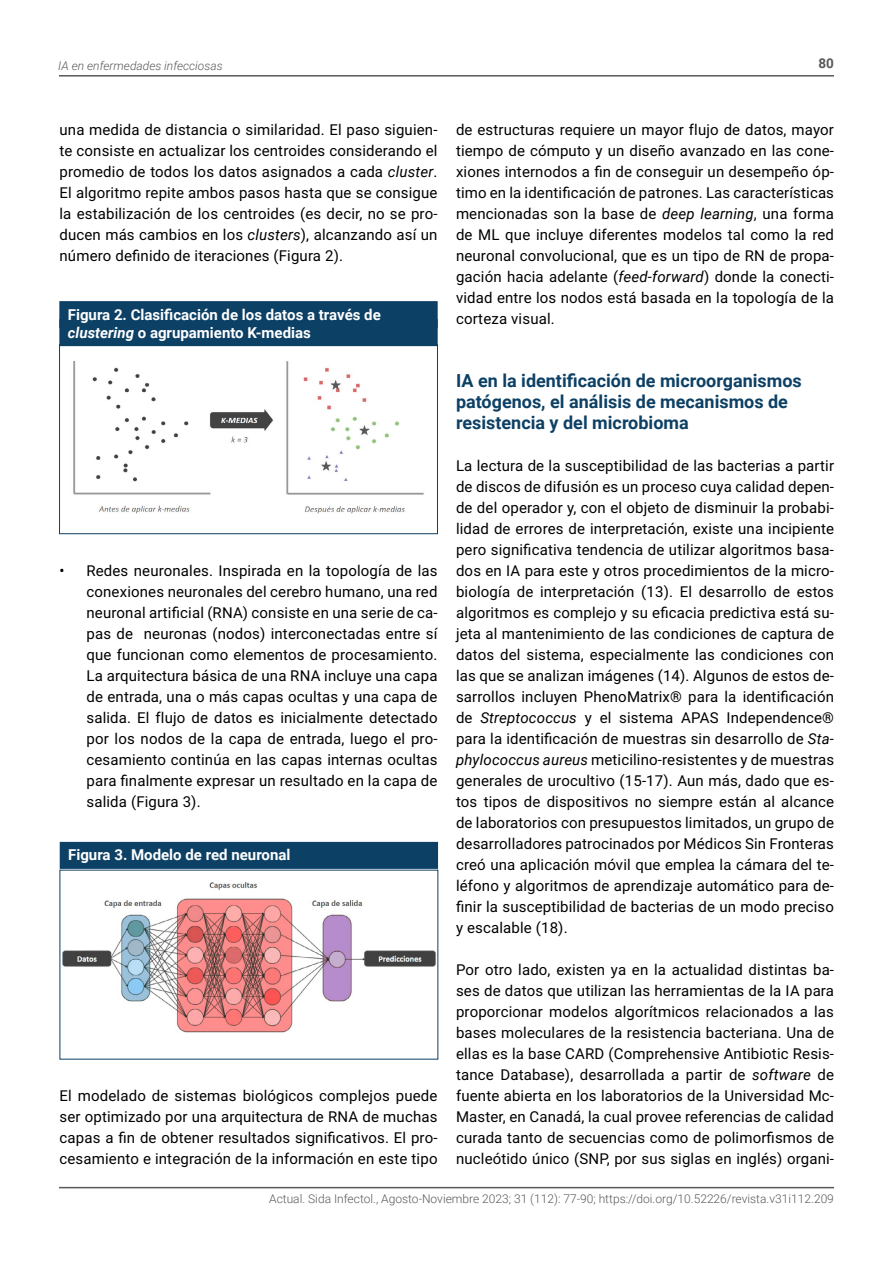
<style>
.page{position:relative;width:893px;height:1263px;background:#fff}
.page>*{position:absolute;margin:0;border:0;box-sizing:border-box;transform-origin:0 0}
.t1{font:700 18px/21px "Roboto";color:#0d4065}
.t2{font:15px/21px "Roboto";letter-spacing:.01em;color:#000;text-align:justify}
.t3{font:700 15px/18px "Roboto";color:#fff}
.t4{font:700 13.5px "Roboto";color:#58595b}
.t5{font:300 12px "Roboto";color:#58595b}
.t6{font:italic 300 12px "Roboto";color:#58595b}
.s1{font-style:italic}
</style>
<div class="page">
<hr style="left:59px;top:75px;width:775px;height:2px;background:#58595b">
<hr style="left:59px;top:1187px;width:775px;height:1px;background:#58595b">
<div style="left:59px;top:301px;width:379px;height:27px;background:#0d4065"></div>
<div style="left:59px;top:319px;width:379px;height:27px;background:#0d4065"></div>
<div style="left:60px;top:842px;width:378px;height:27px;background:#0d4065"></div>
<img style="left:73px;top:361px;width:351px;height:153px">
<div style="left:59px;top:344px;width:379px;height:190px;border:1px solid #0d4065"></div>
<img style="left:62px;top:882px;width:374px;height:151px">
<p class="t6" style="left:58px;top:58px;width:166px">IA en enfermedades infecciosas</p>
<p class="t4" style="left:818px;top:54px;width:17px">80</p>
<p class="t2" style="left:60px;top:119px;width:380px">una medida de distancia o similaridad. El paso siguien&shy;te consiste en actualizar los centroides considerando el promedio de todos los datos asignados a cada <span class="s1">cluster</span>.<br>El algoritmo repite ambos pasos hasta que se consigue la estabilización de los centroides (es decir, no se pro&shy;ducen más cambios en los <span class="s1">clusters</span>), alcanzando así un número definido de iteraciones (Figura 2).</p>
<p class="t3" style="left:68px;top:305px;width:314px">Figura 2. Clasificación de los datos a través de <span class="s1">clustering</span> o agrupamiento K-medias</p>
<p class="t2" style="left:87px;top:560px;width:353px;text-indent:-27px">• Redes neuronales. Inspirada en la topología de las conexiones neuronales del cerebro humano, una red neuronal artificial (RNA) consiste en una serie de ca&shy;pas de neuronas (nodos) interconectadas entre sí que funcionan como elementos de procesamiento.<br>La arquitectura básica de una RNA incluye una capa de entrada, una o más capas ocultas y una capa de salida. El flujo de datos es inicialmente detectado por los nodos de la capa de entrada, luego el pro&shy;cesamiento continúa en las capas internas ocultas para finalmente expresar un resultado en la capa de salida (Figura 3).</p>
<p class="t3" style="left:68px;top:845px;width:224px">Figura 3. Modelo de red neuronal</p>
<p class="t2" style="left:60px;top:1085px;width:379px">El modelado de sistemas biológicos complejos puede ser optimizado por una arquitectura de RNA de muchas capas a fin de obtener resultados significativos. El pro&shy;cesamiento e integración de la información en este tipo</p>
<p class="t2" style="left:456px;top:119px;width:380px">de estructuras requiere un mayor flujo de datos, mayor tiempo de cómputo y un diseño avanzado en las cone&shy;xiones internodos a fin de conseguir un desempeño óp&shy;timo en la identificación de patrones. Las características mencionadas son la base de <span class="s1">deep learning</span>, una forma de ML que incluye diferentes modelos tal como la red neuronal convolucional, que es un tipo de RN de propa&shy;gación hacia adelante (<span class="s1">feed-forward</span>) donde la conecti&shy;vidad entre los nodos está basada en la topología de la corteza visual.</p>
<p class="t1" style="left:456px;top:369px;width:347px">IA en la identificación de microorganismos patógenos, el análisis de mecanismos de resistencia y del microbioma</p>
<p class="t2" style="left:456px;top:455px;width:380px">La lectura de la susceptibilidad de las bacterias a partir de discos de difusión es un proceso cuya calidad depen&shy;de del operador y, con el objeto de disminuir la probabi&shy;lidad de errores de interpretación, existe una incipiente pero significativa tendencia de utilizar algoritmos basa&shy;dos en IA para este y otros procedimientos de la micro&shy;biología de interpretación (13). El desarrollo de estos algoritmos es complejo y su eficacia predictiva está su&shy;jeta al mantenimiento de las condiciones de captura de datos del sistema, especialmente las condiciones con las que se analizan imágenes (14). Algunos de estos de&shy;sarrollos incluyen PhenoMatrix® para la identificación de <span class="s1">Streptococcus</span> y el sistema APAS Independence® para la identificación de muestras sin desarrollo de <span class="s1">Sta&shy;phylococcus aureus</span> meticilino-resistentes y de muestras generales de urocultivo (15-17). Aun más, dado que es&shy;tos tipos de dispositivos no siempre están al alcance de laboratorios con presupuestos limitados, un grupo de desarrolladores patrocinados por Médicos Sin Fronteras creó una aplicación móvil que emplea la cámara del te&shy;léfono y algoritmos de aprendizaje automático para de&shy;finir la susceptibilidad de bacterias de un modo preciso y escalable (18).</p>
<p class="t2" style="left:456px;top:959px;width:380px">Por otro lado, existen ya en la actualidad distintas ba&shy;ses de datos que utilizan las herramientas de la IA para proporcionar modelos algorítmicos relacionados a las bases moleculares de la resistencia bacteriana. Una de ellas es la base CARD (Comprehensive Antibiotic Resis&shy;tance Database), desarrollada a partir de <span class="s1">software</span> de fuente abierta en los laboratorios de la Universidad Mc-Master, en Canadá, la cual provee referencias de calidad curada tanto de secuencias como de polimorfismos de nucleótido único (SNP, por sus siglas en inglés) organi-</p>
<p class="t5" style="left:269px;top:1190px;width:566px">Actual. Sida Infectol., Agosto-Noviembre 2023; 31 (112): 77-90; https://doi.org/10.52226/revista.v31i112.209</p>
</div>
